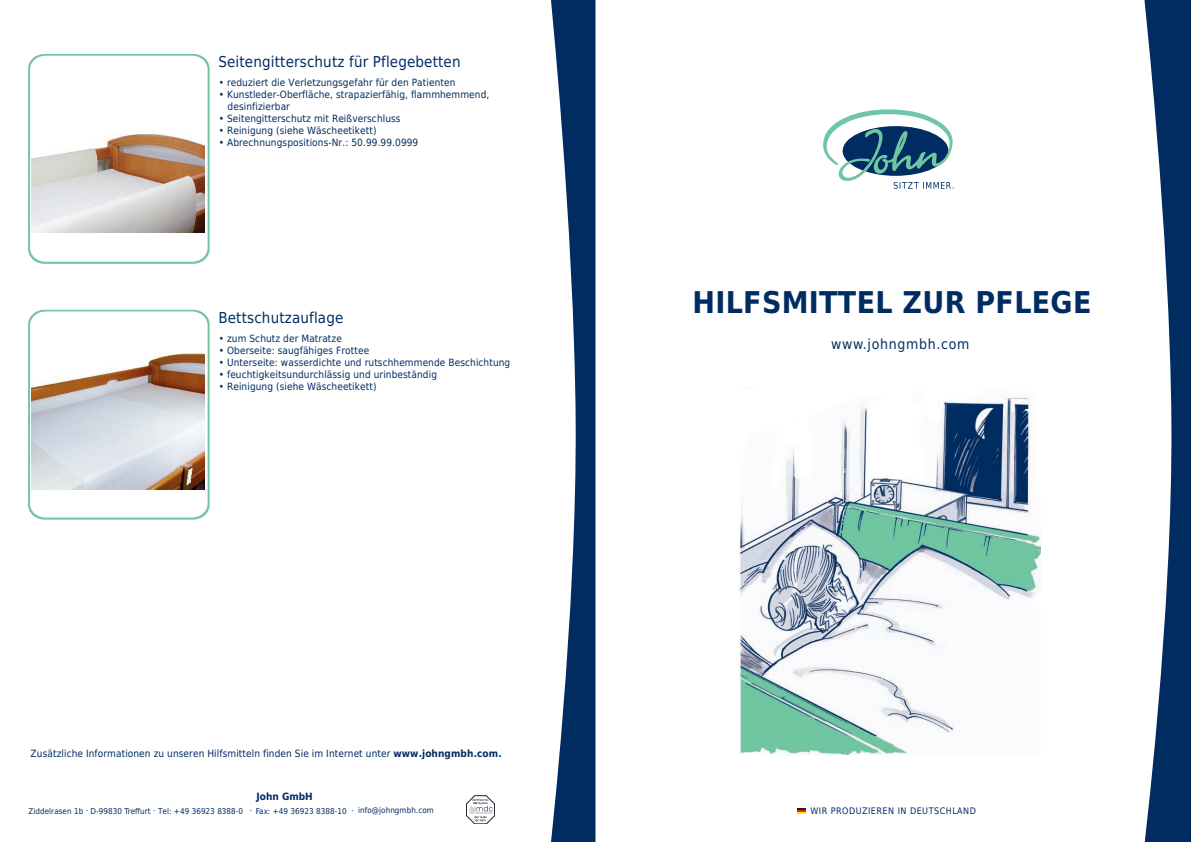
<style>
.page{position:relative;width:1191px;height:842px;background:#fff}
.page>*{position:absolute;margin:0;border:0;box-sizing:border-box;transform-origin:0 0}
.t1{font:700 30px "DejaVu Sans Condensed";letter-spacing:.01em;color:#002c62}
.t2{font:15px "DejaVu Sans Condensed";letter-spacing:.01em;color:#002c62}
.t3{font:14px "DejaVu Sans Condensed";letter-spacing:.05em;color:#002c62}
.t4{font:10px/12px "DejaVu Sans Condensed";letter-spacing:.01em;color:#002c62}
.t5{font:700 10px "DejaVu Sans Condensed";color:#002c62}
.t6{font:9px "DejaVu Sans Condensed";letter-spacing:.05em;color:#002c62}
.t7{font:8px "DejaVu Sans Condensed";letter-spacing:.01em;color:#002c62}
.s1{font-weight:700}
</style>
<div class="page">
<img style="left:739px;top:397px;width:301px;height:357px">
<svg style="left:823px;top:109px;width:130px;height:80px"></svg>
<svg style="left:551px;top:0;width:44px;height:842px"></svg>
<svg style="left:797px;top:808px;width:9px;height:6px"></svg>
<svg style="left:1144px;top:0;width:47px;height:842px;fill:#002c62"></svg>
<svg style="left:28px;top:309px;width:182px;height:211px"></svg>
<div style="left:33px;top:319px;width:171px;height:191px;background:#fff"></div>
<svg style="left:28px;top:54px;width:182px;height:210px"></svg>
<div style="left:33px;top:64px;width:171px;height:190px;background:#fff"></div>
<img style="left:32px;top:88px;width:173px;height:144px">
<img style="left:31px;top:344px;width:173px;height:145px">
<svg style="left:466px;top:795px;width:29px;height:29px"></svg>
<h2 class="t2" style="left:218px;top:49px;width:244px">Seitengitterschutz für Pflegebetten</h2>
<p class="t4" style="left:219px;top:76px;width:238px">• reduziert die Verletzungsgefahr für den Patienten</p>
<p class="t4" style="left:228px;top:88px;width:263px;text-indent:-9px">• Kunstleder-Oberfläche, strapazierfähig, flammhemmend, desinfizierbar</p>
<p class="t4" style="left:219px;top:112px;width:183px">• Seitengitterschutz mit Reißverschluss</p>
<p class="t4" style="left:219px;top:124px;width:159px">• Reinigung (siehe Wäscheetikett)</p>
<p class="t4" style="left:219px;top:136px;width:201px">• Abrechnungspositions-Nr.: 50.99.99.0999</p>
<h2 class="t2" style="left:218px;top:305px;width:126px">Bettschutzauflage</h2>
<p class="t4" style="left:219px;top:333px;width:125px">• zum Schutz der Matratze</p>
<p class="t4" style="left:219px;top:345px;width:152px">• Oberseite: saugfähiges Frottee</p>
<p class="t4" style="left:219px;top:357px;width:293px">• Unterseite: wasserdichte und rutschhemmende Beschichtung</p>
<p class="t4" style="left:219px;top:369px;width:220px">• feuchtigkeitsundurchlässig und urinbeständig</p>
<p class="t4" style="left:219px;top:381px;width:159px">• Reinigung (siehe Wäscheetikett)</p>
<p class="t4" style="left:31px;top:748px;width:472px">Zusätzliche Informationen zu unseren Hilfsmitteln finden Sie im Internet unter <span class="s1">www.johngmbh.com.</span></p>
<p class="t5" style="left:257px;top:788px;width:58px">John GmbH</p>
<p class="t7" style="left:28px;top:804px;width:327px">Ziddelrasen 1b . D-99830 Treffurt . Tel: +49 36923 8388-0 . Fax: +49 36923 8388-10 .</p>
<p class="t7" style="left:358px;top:804px;width:77px">info@johngmbh.com</p>
<h1 class="t1" style="left:692px;top:278px;width:400px">HILFSMITTEL ZUR PFLEGE</h1>
<h3 class="t3" style="left:831px;top:333px;width:140px">www.johngmbh.com</h3>
<p class="t6" style="left:810px;top:803px;width:167px">WIR PRODUZIEREN IN DEUTSCHLAND</p>
</div>
